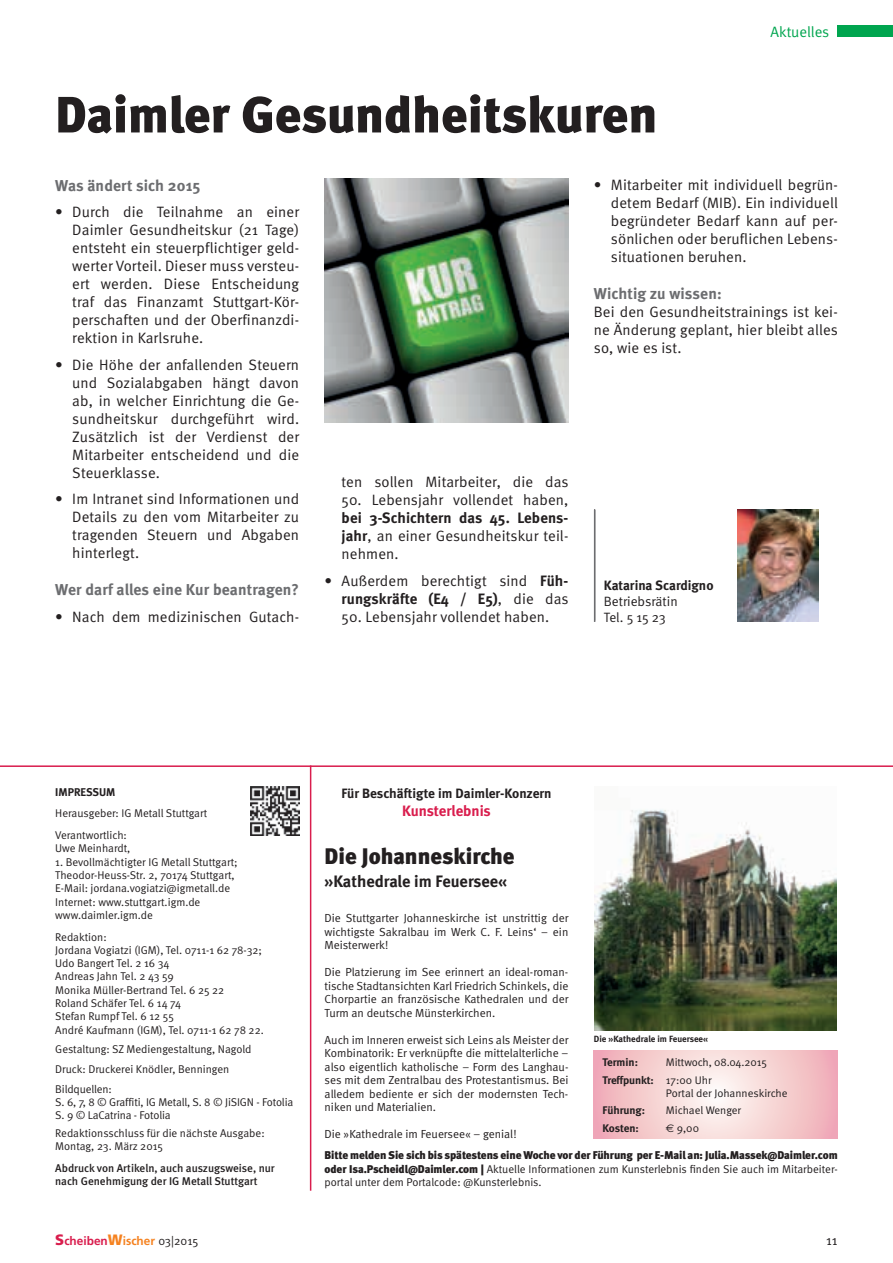
<style>
.page{position:relative;width:893px;height:1263px;background:#fff}
.page>*{position:absolute;margin:0;border:0;box-sizing:border-box;transform-origin:0 0}
.t1{font:900 51px "Meta";color:#231f20}
.t2{font:900 22.5px "Meta";color:#231f20}
.t3{font:700 16.5px "Meta";color:#231f20}
.t4{font:700 15.75px "Meta";letter-spacing:.01em;color:#6c6d70}
.t5{font:15px/18px "Meta Normal";letter-spacing:.01em;color:#231f20;text-align:justify}
.t6{font:700 15px "Meta";letter-spacing:.01em;color:#231f20}
.t7{font:700 15px "Meta";letter-spacing:-.005em;color:#d91d4d}
.t8{font:15px "Meta Normal";letter-spacing:-.005em;color:#00a54f}
.t9{font:700 13.5px "Meta";color:#231f20}
.t10{font:13.5px/16.2px "Meta Normal";color:#231f20}
.t11{font:700 12px "Frutiger";color:#d91d4d}
.t12{font:11.7px/13.5px "Meta Normal";color:#231f20;text-align:justify}
.t13{font:11.25px/13.4px "Meta Normal";color:#231f20}
.t14{font:900 11.25px "Meta";letter-spacing:-.01em;color:#231f20}
.t15{font:500 11.25px/13.2px "Meta";color:#231f20}
.t16{font:700 11.25px "Meta";color:#231f20}
.t17{font:10.95px "Meta Normal";letter-spacing:-.005em;color:#231f20}
.t18{font:700 10.95px "Meta";letter-spacing:-.01em;color:#231f20}
.t19{font:700 9px "Meta";color:#231f20}
.s1{font-family:"Meta";font-weight:700}
.s2{font-family:"Meta Normal";font-weight:400}
.s3{font-family:"Euro Sans"}
.s4{font-family:"Meta";font-weight:900}
.s5{font-weight:900;font-size:15px}
.s6{font-weight:900;font-size:15px;color:#f58220}
.s7{color:#f58220}
.s8{font-family:"Meta Normal";font-weight:400;color:#231f20}
</style>
<div class="page">
<img style="left:595px;top:809px;width:242px;height:222px">
<div style="left:838px;top:26px;width:55px;height:11px;background:#00a54f"></div>
<img style="left:250px;top:787px;width:49px;height:49px">
<hr style="left:0;top:765px;width:893px;height:2px;background:#d91d4d">
<hr style="left:310px;top:765px;width:1px;height:426px;background:#d91d4d">
<svg style="left:594px;top:1050px;width:244px;height:88px;background:#f5cfd1"></svg>
<img style="left:738px;top:509px;width:80px;height:113px">
<hr style="left:594px;top:509px;width:1px;height:111px;background:#231f20">
<hr style="left:594px;top:510px;width:1px;height:112px;background:#6c6d70">
<img style="left:325px;top:179px;width:243px;height:243px">
<h1 class="t1" style="left:55px;top:84px;width:604px">Daimler Gesundheitskuren</h1>
<p class="t8" style="left:771px;top:24px;width:60px">Aktuelles</p>
<p class="t4" style="left:55px;top:176px;width:147px">Was ändert sich 2015</p>
<p class="t5" style="left:72px;top:203px;width:228px;text-indent:-17px">• Durch die Teilnahme an einer Daimler Gesundheitskur (21 Tage) entsteht ein steuerpflichtiger geld&shy;werter Vorteil. Dieser muss versteu&shy;ert werden. Diese Entscheidung traf das Finanzamt Stuttgart-Kör&shy;perschaften und der Oberfinanzdi&shy;rektion in Karlsruhe.</p>
<p class="t5" style="left:72px;top:355px;width:228px;text-indent:-17px">• Die Höhe der anfallenden Steuern und Sozialabgaben hängt davon ab, in welcher Einrichtung die Ge&shy;sundheitskur durchgeführt wird.<br>Zusätzlich ist der Verdienst der Mitarbeiter entscheidend und die Steuerklasse.</p>
<p class="t5" style="left:72px;top:490px;width:228px;text-indent:-17px">• Im Intranet sind Informationen und Details zu den vom Mitarbeiter zu tragenden Steuern und Abgaben hinterlegt.</p>
<p class="t4" style="left:55px;top:580px;width:245px">Wer darf alles eine Kur beantragen?</p>
<p class="t5" style="left:55px;top:607px;width:245px">• Nach dem medizinischen Gutach-</p>
<p class="t5" style="left:611px;top:176px;width:228px;text-indent:-17px">• Mitarbeiter mit individuell begrün&shy;detem Bedarf (MIB). Ein individuell begründeter Bedarf kann auf per&shy;sönlichen oder beruflichen Lebens&shy;situationen beruhen.</p>
<p class="t4" style="left:594px;top:285px;width:129px">Wichtig zu wissen:</p>
<p class="t5" style="left:594px;top:303px;width:245px">Bei den Gesundheitstrainings ist kei&shy;ne Änderung geplant, hier bleibt alles so, wie es ist.</p>
<p class="t5" style="left:342px;top:473px;width:228px">ten sollen Mitarbeiter, die das</p>
<p class="t5" style="left:342px;top:491px;width:228px">50. Lebensjahr vollendet haben,</p>
<p class="t6" style="left:342px;top:509px;width:228px">bei 3-Schichtern das 45. Lebens-</p>
<p class="t5" style="left:342px;top:527px;width:228px"><span class="s1">jahr</span>, an einer Gesundheitskur teil&shy;nehmen.</p>
<p class="t5" style="left:325px;top:571px;width:245px">• Außerdem berechtigt sind <span class="s1">Füh-</span></p>
<p class="t6" style="left:342px;top:589px;width:228px">rungskräfte (E4 / E5)<span class="s2">, die das</span></p>
<p class="t5" style="left:342px;top:607px;width:209px">50. Lebensjahr vollendet haben.</p>
<p class="t9" style="left:604px;top:577px;width:111px">Katarina Scardigno</p>
<p class="t10" style="left:604px;top:593px;width:75px">Betriebsrätin<br>Tel. 5 15 23</p>
<p class="t16" style="left:55px;top:785px;width:12px">Impressum</p>
<p class="t13" style="left:55px;top:802px;width:154px;line-height:21.8px">Herausgeber: IG Metall Stuttgart<br>Verantwortlich:</p>
<p class="t13" style="left:55px;top:842px;width:77px">Uwe Meinhardt,</p>
<p class="t13" style="left:55px;top:855px;width:184px">1. Bevollmächtigter IG Metall Stuttgart; Theodor-Heuss-Str. 2, 70174 Stuttgart, E-Mail: jordana.vogiatzi@igmetall.de Internet: www.stuttgart.igm.de www.daimler.igm.de</p>
<p class="t13" style="left:55px;top:930px;width:210px">Redaktion:<br>Jordana Vogiatzi (IGM), Tel. 0711-1 62 78-32;<br>Udo Bangert Tel. 2 16 34<br>Andreas Jahn Tel. 2 43 59<br>Monika Müller-Bertrand Tel. 6 25 22<br>Roland Schäfer Tel. 6 14 74<br>Stefan Rumpf Tel. 6 12 55<br>André Kaufmann (IGM), Tel. 0711-1 62 78 22.</p>
<p class="t13" style="left:55px;top:1039px;width:198px;line-height:19.6px">Gestaltung: SZ Mediengestaltung, Nagold<br>Druck: Druckerei Knödler, Benningen<br>Bildquellen:</p>
<p class="t13" style="left:55px;top:1095px;width:240px">S. 6, 7, 8 © Graffiti, IG Metall, S. 8 © JiSIGN - Fotolia<br>S. 9 © LaCatrina - Fotolia</p>
<p class="t13" style="left:55px;top:1126px;width:211px">Redaktionsschluss für die nächste Ausgabe:<br>Montag, 23. März 2015</p>
<p class="t15" style="left:55px;top:1161px;width:221px">Abdruck von Artikeln, auch auszugsweise, nur nach Genehmigung der IG Metall Stuttgart</p>
<p class="t9" style="left:341px;top:786px;width:212px">Für Beschäftigte im Daimler-Konzern</p>
<p class="t7" style="left:402px;top:802px;width:90px">Kunsterlebnis</p>
<h2 class="t2" style="left:325px;top:843px;width:192px">Die Johanneskirche</h2>
<p class="t3" style="left:325px;top:871px;width:184px">»Kathedrale im Feuersee«</p>
<p class="t12" style="left:325px;top:911px;width:245px">Die Stuttgarter Johanneskirche ist unstrittig der wichtigste Sakralbau im Werk C. F. Leins‘ – ein Meisterwerk!</p>
<p class="t12" style="left:325px;top:965px;width:245px">Die Platzierung im See erinnert an ideal-roman&shy;tische Stadtansichten Karl Friedrich Schinkels, die Chorpartie an französische Kathedralen und der Turm an deutsche Münsterkirchen.</p>
<p class="t12" style="left:325px;top:1032px;width:245px">Auch im Inneren erweist sich Leins als Meister der Kombinatorik: Er verknüpfte die mittelalterliche – also eigentlich katholische – Form des Langhau&shy;ses mit dem Zentralbau des Protestantismus. Bei alledem bediente er sich der modernsten Tech&shy;niken und Materialien.</p>
<p class="t12" style="left:325px;top:1127px;width:194px">Die »Kathedrale im Feuersee« – genial!</p>
<p class="t19" style="left:594px;top:1033px;width:116px">Die »Kathedrale im Feuersee«</p>
<p class="t18" style="left:602px;top:1056px;width:37px">Termin:</p>
<p class="t17" style="left:666px;top:1056px;width:103px">Mittwoch, 08.04.2015</p>
<p class="t18" style="left:602px;top:1073px;width:111px">Treffpunkt: <span class="s2">17:00 Uhr</span></p>
<p class="t17" style="left:666px;top:1087px;width:123px">Portal der Johanneskirche</p>
<p class="t18" style="left:602px;top:1104px;width:44px">Führung:</p>
<p class="t17" style="left:666px;top:1104px;width:77px">Michael Wenger</p>
<p class="t18" style="left:602px;top:1121px;width:38px">Kosten:</p>
<p class="t17" style="left:666px;top:1122px;width:35px"><span class="s3">€</span> 9,00</p>
<p class="t14" style="left:325px;top:1149px;width:515px">Bitte melden Sie sich bis spätestens eine Woche vor der Führung per E-Mail an: Julia.Massek@Daimler.com</p>
<p class="t13" style="left:325px;top:1162px;width:515px"><span class="s4">oder Isa.Pscheidl@Daimler.com |</span> Aktuelle Informationen zum Kunsterlebnis finden Sie auch im Mitarbeiter&shy;portal unter dem Portalcode: @Kunsterlebnis.</p>
<p class="t11" style="left:55px;top:1234px;width:145px"><span class="s5">S</span>cheiben<span class="s6">W</span><span class="s7">ischer</span> <span class="s8">03|2015</span></p>
<p class="t10" style="left:826px;top:1232px;width:13px">11</p>
</div>
